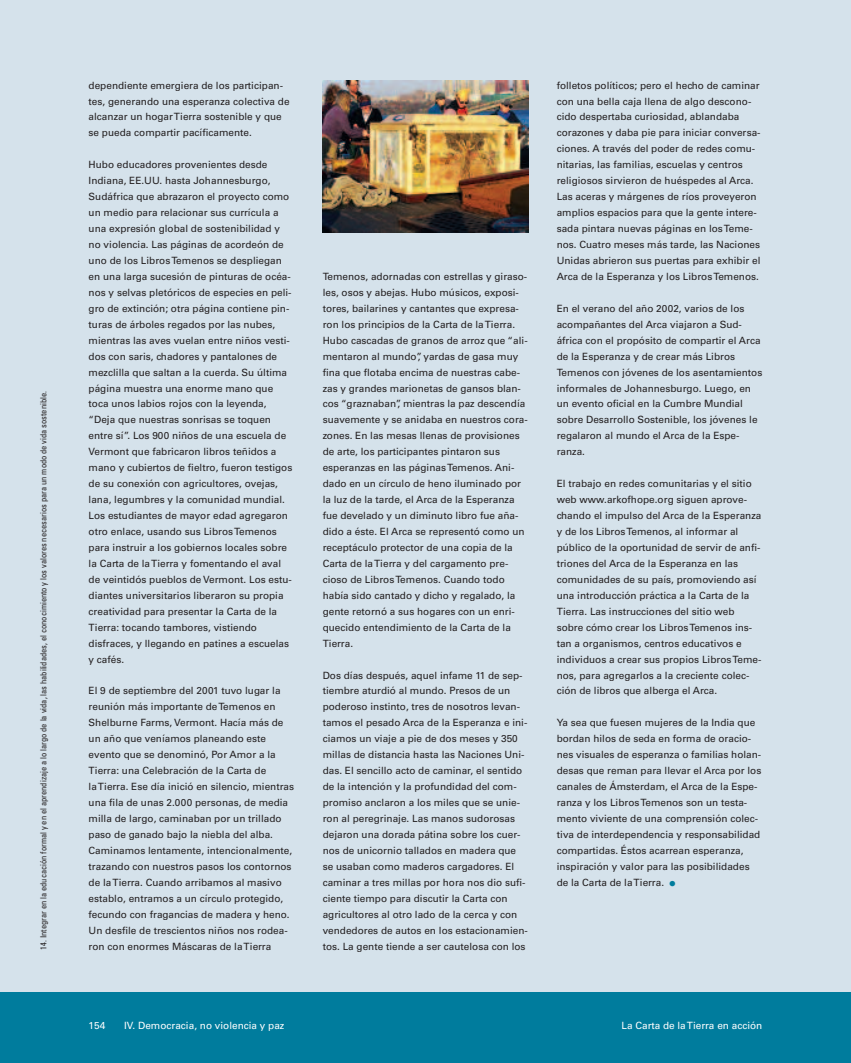
<style>
.page{position:relative;width:851px;height:1063px;background:#fff}
.page>*{position:absolute;margin:0;border:0;box-sizing:border-box;transform-origin:0 0}
.t1{font:10px/16px "Univers";color:#231f20}
.t2{font:10px "Univers";color:#fff}
.t3{font:condensed 8.5px "Univers";color:#231f20}
.s1{font-size:15px;color:#007c9d}
</style>
<div class="page">
<div style="left:0;top:0;width:850px;height:1063px;background:#d5e2eb"></div>
<div style="left:0;top:992px;width:850px;height:71px;background:#007c9d"></div>
<img style="left:322px;top:81px;width:206px;height:151px">
<p class="t3" style="left:40px;top:950px;width:560px;rotate:-90deg">14. Integrar en la educación formal y en el aprendizaje a lo largo de la vida, las habilidades, el conocimiento y los valores necesarios para un modo de vida sostenible.</p>
<p class="t1" style="left:89px;top:78px;width:202px">dependiente emergiera de los participan&shy;tes, generando una esperanza colectiva de alcanzar un hogar Tierra sostenible y que se pueda compartir pacíficamente.</p>
<p class="t1" style="left:89px;top:158px;width:205px">Hubo educadores provenientes desde Indiana, EE.UU. hasta Johannesburgo, Sudáfrica que abrazaron el proyecto como un medio para relacionar sus currícula a una expresión global de sostenibilidad y no violencia. Las páginas de acordeón de uno de los Libros Temenos se despliegan en una larga sucesión de pinturas de océa&shy;nos y selvas pletóricos de especies en peli&shy;gro de extinción; otra página contiene pin&shy;turas de árboles regados por las nubes, mientras las aves vuelan entre niños vesti&shy;dos con saris, chadores y pantalones de mezclilla que saltan a la cuerda. Su última página muestra una enorme mano que toca unos labios rojos con la leyenda, “Deja que nuestras sonrisas se toquen entre sí”. Los 900 niños de una escuela de Vermont que fabricaron libros teñidos a mano y cubiertos de fieltro, fueron testigos de su conexión con agricultores, ovejas, lana, legumbres y la comunidad mundial.<br>Los estudiantes de mayor edad agregaron otro enlace, usando sus Libros Temenos para instruir a los gobiernos locales sobre la Carta de la Tierra y fomentando el aval de veintidós pueblos de Vermont. Los estu&shy;diantes universitarios liberaron su propia creatividad para presentar la Carta de la Tierra: tocando tambores, vistiendo disfraces, y llegando en patines a escuelas y cafés.</p>
<p class="t1" style="left:89px;top:684px;width:207px">El 9 de septiembre del 2001 tuvo lugar la reunión más importante de Temenos en Shelburne Farms, Vermont. Hacía más de un año que veníamos planeando este evento que se denominó, Por Amor a la Tierra: una Celebración de la Carta de<br>la Tierra. Ese día inició en silencio, mientras una fila de unas 2.000 personas, de media milla de largo, caminaban por un trillado paso de ganado bajo la niebla del alba.<br>Caminamos lentamente, intencionalmente, trazando con nuestros pasos los contornos de la Tierra. Cuando arribamos al masivo establo, entramos a un círculo protegido, fecundo con fragancias de madera y heno.<br>Un desfile de trescientos niños nos rodea&shy;ron con enormes Máscaras de la Tierra</p>
<p class="t1" style="left:322px;top:269px;width:207px">Temenos, adornadas con estrellas y giraso&shy;les, osos y abejas. Hubo músicos, exposi&shy;tores, bailarines y cantantes que expresa&shy;ron los principios de la Carta de la Tierra.<br>Hubo cascadas de granos de arroz que “ali&shy;mentaron al mundo”, yardas de gasa muy fina que flotaba encima de nuestras cabe&shy;zas y grandes marionetas de gansos blan&shy;cos “graznaban”, mientras la paz descendía suavemente y se anidaba en nuestros cora&shy;zones. En las mesas llenas de provisiones de arte, los participantes pintaron sus esperanzas en las páginas Temenos. Ani&shy;dado en un círculo de heno iluminado por la luz de la tarde, el Arca de la Esperanza fue develado y un diminuto libro fue aña&shy;dido a éste. El Arca se representó como un receptáculo protector de una copia de la Carta de la Tierra y del cargamento pre&shy;cioso de Libros Temenos. Cuando todo había sido cantado y dicho y regalado, la gente retornó a sus hogares con un enri&shy;quecido entendimiento de la Carta de la Tierra.</p>
<p class="t1" style="left:322px;top:668px;width:207px">Dos días después, aquel infame 11 de sep&shy;tiembre aturdió al mundo. Presos de un poderoso instinto, tres de nosotros levan&shy;tamos el pesado Arca de la Esperanza e ini&shy;ciamos un viaje a pie de dos meses y 350 millas de distancia hasta las Naciones Uni&shy;das. El sencillo acto de caminar, el sentido de la intención y la profundidad del com&shy;promiso anclaron a los miles que se unie&shy;ron al peregrinaje. Las manos sudorosas dejaron una dorada pátina sobre los cuer&shy;nos de unicornio tallados en madera que se usaban como maderos cargadores. El caminar a tres millas por hora nos dio sufi&shy;ciente tiempo para discutir la Carta con agricultores al otro lado de la cerca y con vendedores de autos en los estacionamien&shy;tos. La gente tiende a ser cautelosa con los</p>
<p class="t1" style="left:556px;top:78px;width:205px">folletos políticos; pero el hecho de caminar con una bella caja llena de algo descono&shy;cido despertaba curiosidad, ablandaba corazones y daba pie para iniciar conversa&shy;ciones. A través del poder de redes comu&shy;nitarias, las familias, escuelas y centros religiosos sirvieron de huéspedes al Arca.<br>Las aceras y márgenes de ríos proveyeron amplios espacios para que la gente intere&shy;sada pintara nuevas páginas en los Teme&shy;nos. Cuatro meses más tarde, las Naciones Unidas abrieron sus puertas para exhibir el Arca de la Esperanza y los Libros Temenos.</p>
<p class="t1" style="left:556px;top:301px;width:207px">En el verano del año 2002, varios de los acompañantes del Arca viajaron a Sud&shy;áfrica con el propósito de compartir el Arca de la Esperanza y de crear más Libros Temenos con jóvenes de los asentamientos informales de Johannesburgo. Luego, en un evento oficial en la Cumbre Mundial sobre Desarrollo Sostenible, los jóvenes le regalaron al mundo el Arca de la Espe&shy;ranza.</p>
<p class="t1" style="left:556px;top:477px;width:206px">El trabajo en redes comunitarias y el sitio web www.arkofhope.org siguen aprove&shy;chando el impulso del Arca de la Esperanza y de los Libros Temenos, al informar al público de la oportunidad de servir de anfi&shy;triones del Arca de la Esperanza en las comunidades de su país, promoviendo así una introducción práctica a la Carta de la Tierra. Las instrucciones del sitio web sobre cómo crear los Libros Temenos ins&shy;tan a organismos, centros educativos e individuos a crear sus propios Libros Teme&shy;nos, para agregarlos a la creciente colec&shy;ción de libros que alberga el Arca.</p>
<p class="t1" style="left:556px;top:716px;width:206px">Ya sea que fuesen mujeres de la India que bordan hilos de seda en forma de oracio&shy;nes visuales de esperanza o familias holan&shy;desas que reman para llevar el Arca por los canales de Ámsterdam, el Arca de la Espe&shy;ranza y los Libros Temenos son un testa&shy;mento viviente de una comprensión colec&shy;tiva de interdependencia y responsabilidad compartidas. Éstos acarrean esperanza, inspiración y valor para las posibilidades de la Carta de la Tierra. <span class="s1">•</span></p>
<p class="t2" style="left:89px;top:1022px;width:18px">154</p>
<p class="t2" style="left:124px;top:1022px;width:162px">IV. Democracia, no violencia y paz</p>
<p class="t2" style="left:621px;top:1022px;width:142px">La Carta de la Tierra en acción</p>
</div>
